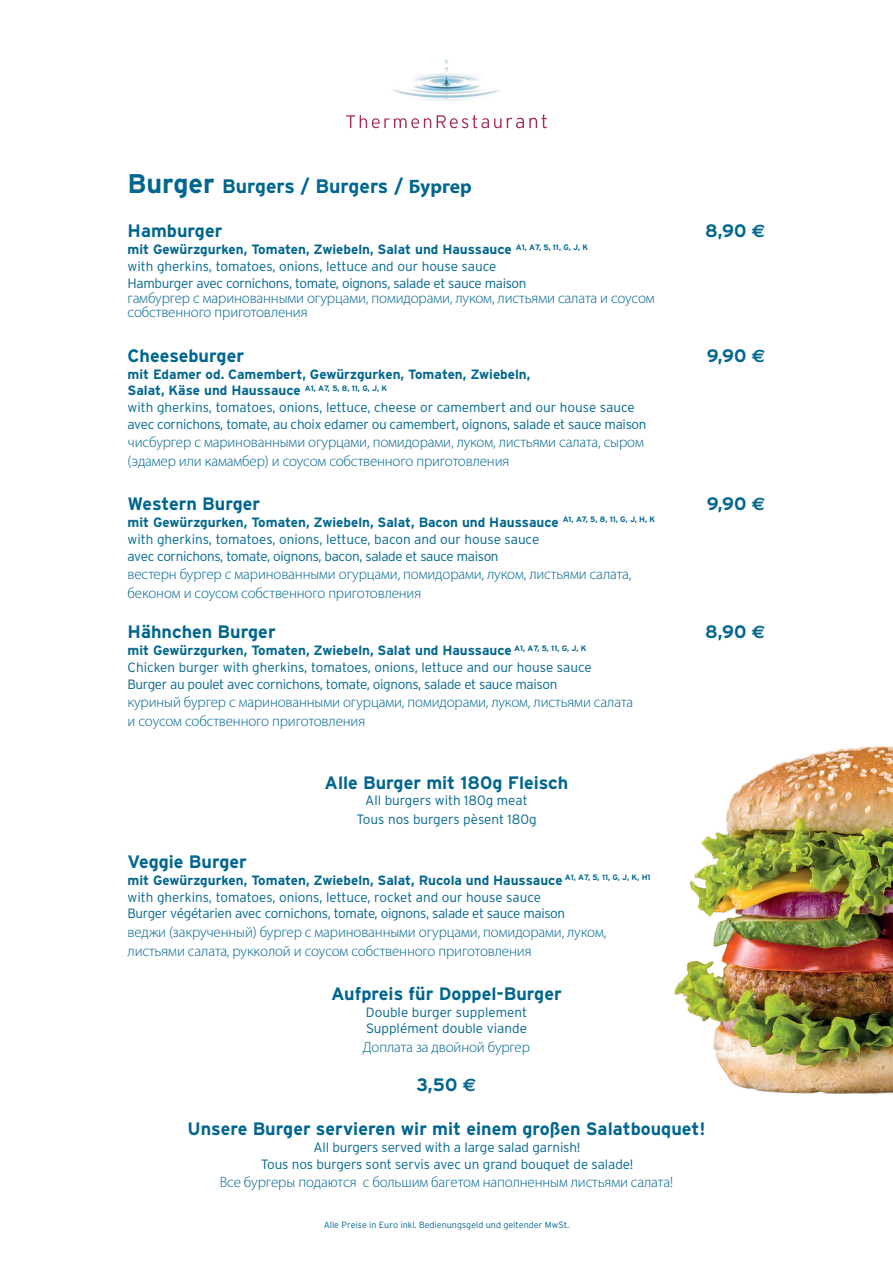
<style>
.page{position:relative;width:893px;height:1263px;background:#fff}
.page>*{position:absolute;margin:0;border:0;box-sizing:border-box;transform-origin:0 0}
.t1{font:700 19.5px "Interstate";letter-spacing:-.005em;color:#01668f}
.t2{font:700 18px "Interstate";color:#01668f}
.t3{font:300 15px/18.6px "Myriad Pro";letter-spacing:-.01em;color:#01668f}
.t4{font:300 13.5px/16.8px "Interstate";letter-spacing:-.01em;color:#01668f}
.t5{font:300 9px "Interstate";color:#01668f}
.s1{font-size:27px}
.s2{font-family:"Myriad Pro"}
.s3{font-family:"Euro Sans"}
.s4{font-weight:700}
</style>
<div class="page">
<img style="left:392px;top:60px;width:108px;height:41px">
<svg style="left:346px;top:114px;width:201px;height:14px"></svg>
<img style="left:674px;top:746px;width:219px;height:348px">
<h1 class="t1" style="left:128px;top:175px;width:346px"><span class="s1">Burger</span> Burgers / Burgers / <span class="s2">Бургер</span></h1>
<h2 class="t2" style="left:128px;top:221px;width:96px">Hamburger</h2>
<h2 class="t2" style="left:705px;top:221px;width:62px">8,90 <span class="s3">€</span></h2>
<p class="t4" style="left:128px;top:241px;width:462px"><span class="s4">mit Gewürzgurken, Tomaten, Zwiebeln, Salat und Haussauce</span> <sup>A1,</sup> <sup>A7,</sup> <sup>5,</sup> <sup>11,</sup> <sup>G,</sup> <sup>J,</sup> <sup>K </sup>with gherkins, tomatoes, onions, lettuce and our house sauce<br>Hamburger avec cornichons, tomate, oignons, salade et sauce maison</p>
<p class="t3" style="left:128px;top:290px;width:529px;line-height:15px">гамбургер с маринованными огурцами, помидорами, луком, листьями салата и соусом собственного приготовления</p>
<h2 class="t2" style="left:128px;top:345px;width:118px">Cheeseburger</h2>
<h2 class="t2" style="left:707px;top:345px;width:60px">9,90 <span class="s3">€</span></h2>
<p class="t4" style="left:128px;top:365px;width:520px"><span class="s4">mit Edamer od. Camembert, Gewürzgurken, Tomaten, Zwiebeln,<br>Salat, Käse und Haussauce</span> <sup>A1,</sup> <sup>A7,</sup> <sup>5,</sup> <sup>8,</sup> <sup>11,</sup> <sup>G,</sup> <sup>J,</sup> <sup>K<br></sup>with gherkins, tomatoes, onions, lettuce, cheese or camembert and our house sauce avec cornichons, tomate, au choix edamer ou camembert, oignons, salade et sauce maison</p>
<p class="t3" style="left:128px;top:433px;width:518px">чисбургер с маринованными огурцами, помидорами, луком, листьями салата, сыром (эдамер или камамбер) и соусом собственного приготовления</p>
<h2 class="t2" style="left:128px;top:494px;width:134px">Western Burger</h2>
<h2 class="t2" style="left:707px;top:494px;width:60px">9,90 <span class="s3">€</span></h2>
<p class="t4" style="left:128px;top:514px;width:529px"><span class="s4">mit Gewürzgurken, Tomaten, Zwiebeln, Salat, Bacon und Haussauce</span> <sup>A1,</sup> <sup>A7,</sup> <sup>5,</sup> <sup>8,</sup> <sup>11,</sup> <sup>G,</sup> <sup>J,</sup> <sup>H,</sup> <sup>K </sup>with gherkins, tomatoes, onions, lettuce, bacon and our house sauce<br>avec cornichons, tomate, oignons, bacon, salade et sauce maison</p>
<p class="t3" style="left:128px;top:565px;width:505px">вестерн бургер с маринованными огурцами, помидорами, луком, листьями салата, беконом и соусом собственного приготовления</p>
<h2 class="t2" style="left:128px;top:622px;width:150px">Hähnchen Burger</h2>
<h2 class="t2" style="left:705px;top:622px;width:62px">8,90 <span class="s3">€</span></h2>
<p class="t4" style="left:128px;top:642px;width:466px"><span class="s4">mit Gewürzgurken, Tomaten, Zwiebeln, Salat und Haussauce</span> <sup>A1,</sup> <sup>A7,</sup> <sup>5,</sup> <sup>11,</sup> <sup>G,</sup> <sup>J,</sup> <sup>K<br></sup>Chicken burger with gherkins, tomatoes, onions, lettuce and our house sauce<br>Burger au poulet avec cornichons, tomate, oignons, salade et sauce maison</p>
<p class="t3" style="left:128px;top:693px;width:507px">куриный бургер с маринованными огурцами, помидорами, луком, листьями салата и соусом собственного приготовления</p>
<h2 class="t2" style="left:325px;top:772px;width:245px">Alle Burger mit 180g Fleisch</h2>
<p class="t4" style="left:356px;top:791px;width:182px;line-height:18.6px;text-align:center">All burgers with 180g meat<br>Tous nos burgers pèsent 180g</p>
<h2 class="t2" style="left:128px;top:852px;width:121px">Veggie Burger</h2>
<p class="t4" style="left:128px;top:872px;width:525px"><span class="s4">mit Gewürzgurken, Tomaten, Zwiebeln, Salat, Rucola und Haussauce</span> <sup>A1,</sup> <sup>A7,</sup> <sup>5,</sup> <sup>11,</sup> <sup>G,</sup> <sup>J,</sup> <sup>K,</sup> <sup>H1 </sup>with gherkins, tomatoes, onions, lettuce, rocket and our house sauce<br>Burger végétarien avec cornichons, tomate, oignons, salade et sauce maison</p>
<p class="t3" style="left:128px;top:922px;width:480px">веджи (закрученный) бургер с маринованными огурцами, помидорами, луком, листьями салата, рукколой и соусом собственного приготовления</p>
<h2 class="t2" style="left:331px;top:983px;width:232px">Aufpreis für Doppel-Burger</h2>
<p class="t4" style="left:366px;top:1003px;width:163px">Double burger supplement<br>Supplément double viande</p>
<p class="t3" style="left:363px;top:1037px;width:169px">Доплата за двойной бургер</p>
<h2 class="t2" style="left:416px;top:1074px;width:61px">3,50 <span class="s3">€</span></h2>
<h2 class="t2" style="left:187px;top:1119px;width:520px">Unsere Burger servieren wir mit einem großen Salatbouquet!</h2>
<p class="t4" style="left:261px;top:1139px;width:374px;text-align:center">All burgers served with a large salad garnish!<br>Tous nos burgers sont servis avec un grand bouquet de salade!</p>
<p class="t3" style="left:220px;top:1173px;width:455px">Все бургеры подаются с большим багетом наполненным листьями салата!</p>
<p class="t5" style="left:324px;top:1219px;width:247px">Alle Preise in Euro inkl. Bedienungsgeld und geltender MwSt.</p>
</div>
